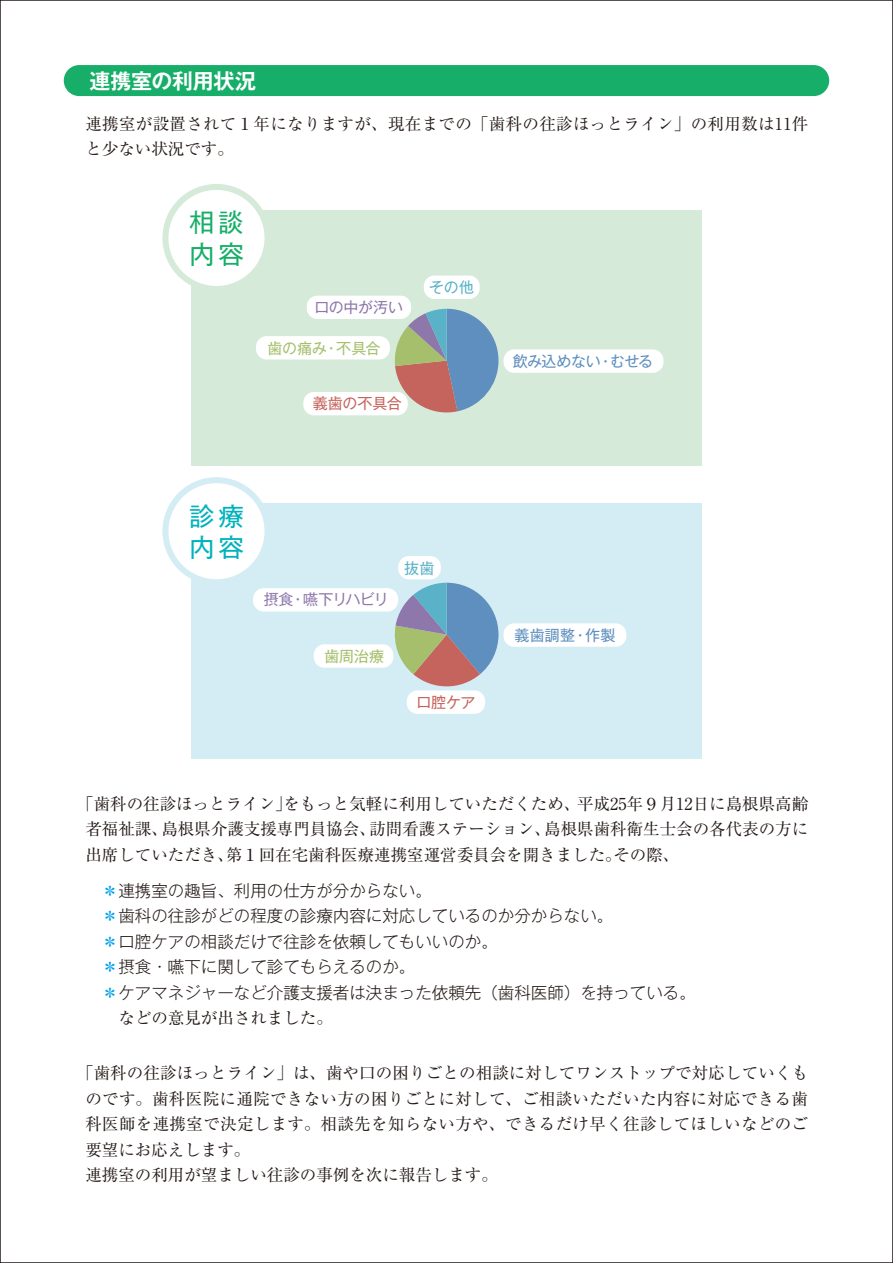
<style>
.page{position:relative;width:893px;height:1263px;background:#fff}
.page>*{position:absolute;margin:0;border:0;box-sizing:border-box;transform-origin:0 0}
.t1{font:25.5px/31.5px "Gothic MB101 Pr 6";color:#16ae68}
.t2{font:25.5px/31.5px "Gothic MB101 Pr 6";color:#00b2bc}
.t3{font:700 21px "Gothic MB101 Pr 6 De";letter-spacing:-.01em;color:#fff}
.t4{font:16.5px/25.5px "Ryumin Pr 6";letter-spacing:.01em;color:#231916}
.t5{font:300 16.5px/25.5px "Gothic MB101 Pr 6";color:#231916}
.t6{font:15px "Gothic MB101 Pr 6";letter-spacing:-.02em;color:#5e8fbe}
.t7{font:15px "Gothic MB101 Pr 6";letter-spacing:-.01em;color:#a6bf6c}
.t8{font:15px "Gothic MB101 Pr 6";letter-spacing:-.01em;color:#c5645d}
.t9{font:15px "Gothic MB101 Pr 6";letter-spacing:-.055em;color:#8e77ab}
.t10{font:15px "Gothic MB101 Pr 6";letter-spacing:-.02em;color:#8e77ab}
.t11{font:15px "Gothic MB101 Pr 6";color:#59b2c7}
.s1{color:#00a1e9}
</style>
<div class="page">
<div style="left:191px;top:210px;width:510px;height:255px;background:#d5ead8"></div>
<div style="left:503px;top:349px;width:160px;height:24px;background:#fff;border-radius:11px"></div>
<div style="left:424px;top:276px;width:56px;height:23px;background:#fff;border-radius:11px"></div>
<div style="left:307px;top:296px;width:104px;height:23px;background:#fff;border-radius:11px"></div>
<div style="left:303px;top:392px;width:105px;height:23px;background:#fff;border-radius:11px"></div>
<div style="left:256px;top:336px;width:134px;height:23px;background:#fff;border-radius:11px"></div>
<div style="left:191px;top:503px;width:510px;height:256px;background:#d4ecf4"></div>
<div style="left:503px;top:623px;width:123px;height:24px;background:#fff;border-radius:11px"></div>
<div style="left:398px;top:556px;width:43px;height:23px;background:#fff;border-radius:11px"></div>
<div style="left:253px;top:588px;width:145px;height:23px;background:#fff;border-radius:11px"></div>
<div style="left:407px;top:690px;width:78px;height:24px;background:#fff;border-radius:11px"></div>
<div style="left:314px;top:644px;width:79px;height:24px;background:#fff;border-radius:11px"></div>
<div style="left:64px;top:65px;width:765px;height:31px;background:#16ae68;border-radius:16px"></div>
<svg style="left:394px;top:309px;width:104px;height:107px"></svg>
<div style="left:165px;top:187px;width:102px;height:102px;background:#fff;border-radius:50%"></div>
<div style="left:162px;top:184px;width:108px;height:108px;border:6px solid #d5ead8;border-radius:50%"></div>
<div style="left:165px;top:480px;width:102px;height:102px;background:#fff;border-radius:50%"></div>
<div style="left:162px;top:477px;width:108px;height:108px;border:6px solid #d4ecf4;border-radius:50%"></div>
<svg style="left:392px;top:583px;width:106px;height:104px"></svg>
<p class="t3" style="left:90px;top:63px;width:168px">連携室の利用状況</p>
<p class="t4" style="left:85px;top:110px;width:724px">連携室が設置されて１年になりますが、現在までの「歯科の往診ほっとライン」の利用数は11件と少ない状況です。</p>
<h1 class="t1" style="left:189px;top:205px;width:56px">相談内容</h1>
<p class="t10" style="left:314px;top:295px;width:90px">口の中が汚い</p>
<p class="t7" style="left:268px;top:335px;width:115px">歯の痛み・不具合</p>
<p class="t8" style="left:313px;top:391px;width:91px">義歯の不具合</p>
<p class="t11" style="left:429px;top:275px;width:46px">その他</p>
<h1 class="t2" style="left:189px;top:498px;width:56px">診療内容</h1>
<p class="t9" style="left:264px;top:587px;width:127px">摂食・嚥下リハビリ</p>
<p class="t7" style="left:324px;top:644px;width:61px">歯周治療</p>
<p class="t11" style="left:404px;top:556px;width:32px">抜歯</p>
<p class="t8" style="left:416px;top:690px;width:61px">口腔ケア</p>
<p class="t6" style="left:513px;top:349px;width:142px">飲み込めない・むせる</p>
<p class="t6" style="left:515px;top:623px;width:102px">義歯調整・作製</p>
<p class="t4" style="left:85px;top:790px;width:724px;text-align:justify;text-indent:-8px">「歯科の往診ほっとライン」をもっと気軽に利用していただくため、平成25年９月12日に島根県高齢者福祉課、島根県介護支援専門員協会、訪問看護ステーション、島根県歯科衛生士会の各代表の方に出席していただき、第１回在宅歯科医療連携室運営委員会を開きました。その際、</p>
<p class="t5" style="left:102px;top:876px;width:595px"><span class="s1">＊</span>連携室の趣旨、利用の仕方が分からない。<br><span class="s1">＊</span>歯科の往診がどの程度の診療内容に対応しているのか分からない。<br><span class="s1">＊</span>口腔ケアの相談だけで往診を依頼してもいいのか。<br><span class="s1">＊</span>摂食・嚥下に関して診てもらえるのか。<br><span class="s1">＊</span>ケアマネジャーなど介護支援者は決まった依頼先（歯科医師）を持っている。</p>
<p class="t4" style="left:85px;top:1004px;width:249px">　　などの意見が出されました。</p>
<p class="t4" style="left:85px;top:1059px;width:724px;text-indent:-8px">「歯科の往診ほっとライン」は、歯や口の困りごとの相談に対してワンストップで対応していくものです。歯科医院に通院できない方の困りごとに対して、ご相談いただいた内容に対応できる歯科医師を連携室で決定します。相談先を知らない方や、できるだけ早く往診してほしいなどのご要望にお応えします。<br>連携室の利用が望ましい往診の事例を次に報告します。</p>
</div>
